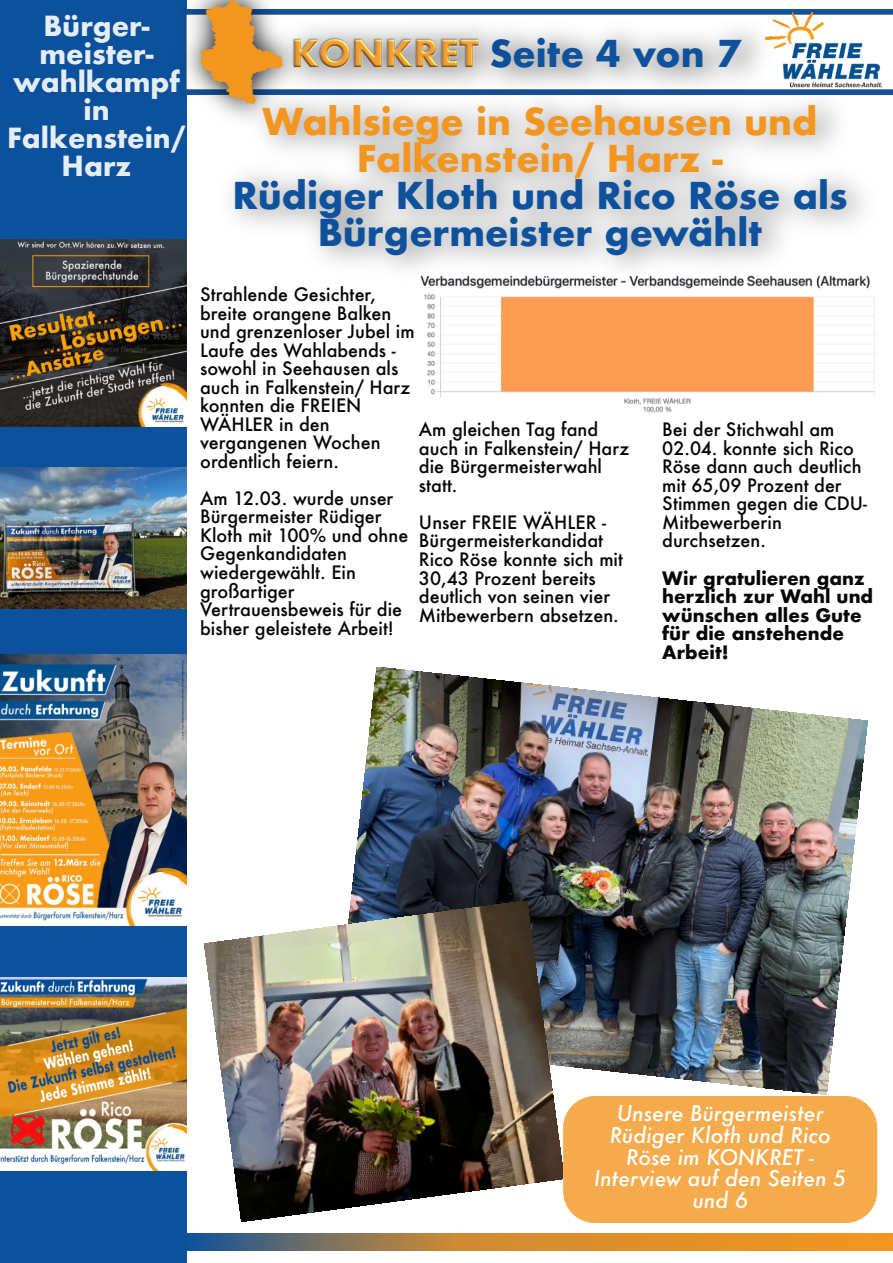
<style>
.page{position:relative;width:893px;height:1263px;background:#fff}
.page>*{position:absolute;margin:0;border:0;box-sizing:border-box;transform-origin:0 0}
.t1{font:36px/37px "font 000000002 a 273745";color:#0e519c;text-align:center}
.t2{font:36px/37px "font 000000002 a 273745";color:#f3961f;text-align:center}
.t3{font:27px/27.8px "font 000000002 a 273745";color:rgb(255 255 255/.9);text-align:center}
.t4{font:21px/21.6px "font 000000002 a 273745";color:#fff;text-align:center}
.t5{font:18px/18.6px "font 000000002 a 273745";color:#060606}
</style>
<div class="page">
<div style="left:0;top:0;width:187px;height:1263px;background:#0b519c"></div>
<img style="left:309px;top:10px;width:584px;height:85px">
<img style="left:766px;top:12px;width:116px;height:77px">
<img style="left:510px;top:18px;width:263px;height:67px">
<img style="left:309px;top:17px;width:201px;height:68px">
<img style="left:181px;top:0;width:128px;height:107px">
<img style="left:201px;top:0;width:81px;height:105px">
<svg style="left:187px;top:1233px;width:705px;height:18px;background:#b6833f"></svg>
<img style="left:420px;top:275px;width:455px;height:138px">
<img style="left:350px;top:667px;width:517px;height:427px">
<img style="left:205px;top:901px;width:358px;height:321px">
<img style="left:0;top:239px;width:187px;height:187px">
<img style="left:0;top:468px;width:187px;height:141px">
<img style="left:0;top:654px;width:187px;height:272px">
<img style="left:0;top:978px;width:187px;height:193px">
<div style="left:563px;top:1096px;width:314px;height:127px;background:#f5ab4c;border-radius:32px"></div>
<h2 class="t3" style="left:7px;top:12px;width:180px">Bürger&shy;meister&shy;wahlkampf in<br>Falkenstein/<br>Harz</h2>
<h1 class="t1" style="left:489px;top:35px;width:253px">Seite 4 von 7</h1>
<h1 class="t2" style="left:262px;top:102px;width:556px">Wahlsiege in Seehausen und<br>Falkenstein/ Harz -</h1>
<h1 class="t1" style="left:232px;top:177px;width:616px">Rüdiger Kloth und Rico Röse als<br>Bürgermeister gewählt</h1>
<p class="t5" style="left:200px;top:285px;width:216px">Strahlende Gesichter, breite orangene Balken und grenzenloser Jubel im<br>Laufe des Wahlabends - sowohl in Seehausen als auch in Falkenstein/ Harz konnten die FREIEN<br>WÄHLER in den vergangenen Wochen ordentlich feiern.</p>
<p class="t5" style="left:200px;top:489px;width:210px">Am 12.03. wurde unser<br>Bürgermeister Rüdiger<br>Kloth mit 100% und ohne<br>Gegenkandidaten wiedergewählt. Ein großartiger<br>Vertrauensbeweis für die bisher geleistete Arbeit!</p>
<p class="t5" style="left:419px;top:420px;width:212px">Am gleichen Tag fand auch in Falkenstein/ Harz die Bürgermeisterwahl statt.</p>
<p class="t5" style="left:419px;top:513px;width:206px">Unser FREIE WÄHLER -<br>Bürgermeisterkandidat<br>Rico Röse konnte sich mit<br>30,43 Prozent bereits deutlich von seinen vier<br>Mitbewerbern absetzen.</p>
<p class="t5" style="left:662px;top:420px;width:206px">Bei der Stichwahl am<br>02.04. konnte sich Rico<br>Röse dann auch deutlich mit 65,09 Prozent der<br>Stimmen gegen die CDU-<br>Mitbewerberin durchsetzen.</p>
<p class="t5" style="left:662px;top:568px;width:212px">Wir gratulieren ganz herzlich zur Wahl und wünschen alles Gute für die anstehende<br>Arbeit!</p>
<p class="t4" style="left:594px;top:1102px;width:254px">Unsere Bürgermeister<br>Rüdiger Kloth und Rico<br>Röse im KONKRET -<br>Interview auf den Seiten 5 und 6</p>
</div>
